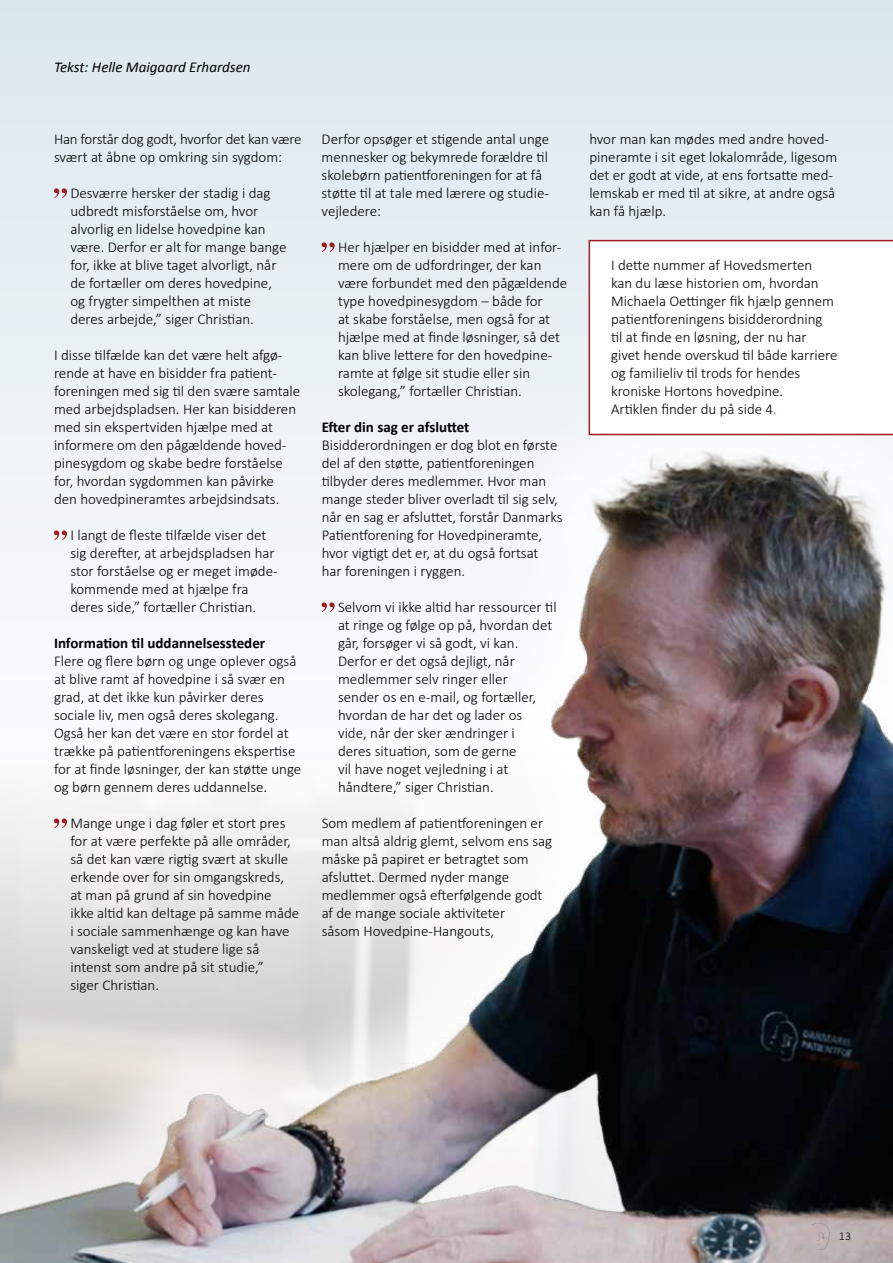
<style>
.page{position:relative;width:893px;height:1263px;background:#fff}
.page>*{position:absolute;margin:0;border:0;box-sizing:border-box;transform-origin:0 0}
.t1{font:300 15px/18px "Calibri";color:#000}
.t2{font:700 15px "Calibri";color:#000}
.t3{font:italic 15px "Calibri";color:#000}
.t4{font:300 12px "Calibri";color:#000}
.s1{color:#ec008c}
</style>
<div class="page">
<div style="left:0;top:0;width:893px;height:844px;background:#e2ecf2"></div>
<div style="left:0;top:358px;width:893px;height:905px;background:#ebf2f6"></div>
<img style="left:0;top:417px;width:893px;height:846px">
<svg style="left:54px;top:188px;width:13px;height:10px"></svg>
<svg style="left:54px;top:530px;width:13px;height:10px"></svg>
<svg style="left:54px;top:818px;width:13px;height:10px"></svg>
<svg style="left:322px;top:242px;width:13px;height:10px"></svg>
<svg style="left:322px;top:602px;width:13px;height:10px"></svg>
<div style="left:589px;top:240px;width:304px;height:195px;background:#fff"></div>
<svg style="left:811px;top:1223px;width:19px;height:27px"></svg>
<p class="t3" style="left:54px;top:57px;width:198px">Tekst: Helle Maigaard Erhardsen</p>
<p class="t1" style="left:54px;top:129px;width:249px">Han forstår dog godt, hvorfor det kan være svært at åbne op omkring sin sygdom:</p>
<p class="t1" style="left:70px;top:183px;width:218px">Desværre hersker der stadig i dag udbredt misforståelse om, hvor alvorlig en lidelse hovedpine kan være. Derfor er alt for mange bange for, ikke at blive taget alvorligt, når de fortæller om deres hovedpine, og frygter simpelthen at miste deres arbejde,” siger Christian.</p>
<p class="t1" style="left:54px;top:345px;width:248px">I disse tilfælde kan det være helt afgø&shy;rende at have en bisidder fra patient&shy;foreningen med sig til den svære samtale med arbejdspladsen. Her kan bisidderen med sin ekspertviden hjælpe med at informere om den pågældende hoved&shy;pinesygdom og skabe bedre forståelse for, hvordan sygdommen kan påvirke den hovedpineramtes arbejdsindsats.</p>
<p class="t1" style="left:70px;top:525px;width:209px">I langt de fleste tilfælde viser det sig derefter, at arbejdspladsen har stor forståelse og er meget imøde&shy;kommende med at hjælpe fra deres side,” fortæller Christian.</p>
<p class="t2" style="left:54px;top:633px;width:213px">Information til uddannelsessteder</p>
<p class="t1" style="left:54px;top:651px;width:249px">Flere og flere børn og unge oplever også at blive ramt af hovedpine i så svær en grad, at det ikke kun påvirker deres sociale liv, men også deres skolegang.<br>Også her kan det være en stor fordel at trække på patientforeningens ekspertise for at finde løsninger, der kan støtte unge og børn gennem deres uddannelse.</p>
<p class="t1" style="left:70px;top:813px;width:230px">Mange unge i dag føler et stort pres for at være perfekte på alle områder, så det kan være rigtig svært at skulle erkende over for sin omgangskreds, at man på grund af sin hovedpine<br>ikke altid kan deltage på samme måde i sociale sammenhænge og kan have vanskeligt ved at studere lige så intenst som andre på sit studie,”<br>siger Christian.</p>
<p class="t1" style="left:322px;top:129px;width:229px">Derfor opsøger et stigende antal unge mennesker og bekymrede forældre til skolebørn patientforeningen for at få støtte til at tale med lærere og studie&shy;vejledere:</p>
<p class="t1" style="left:338px;top:237px;width:231px">Her hjælper en bisidder med at infor&shy;mere om de udfordringer, der kan være forbundet med den pågældende type hovedpinesygdom – både for<br>at skabe forståelse, men også for at hjælpe med at finde løsninger, så det kan blive lettere for den hovedpine&shy;ramte at følge sit studie eller sin skolegang,” fortæller Christian.</p>
<p class="t2" style="left:322px;top:417px;width:149px">Efter din sag er afsluttet</p>
<p class="t1" style="left:322px;top:435px;width:243px">Bisidderordningen er dog blot en første del af den støtte, patientforeningen tilbyder deres medlemmer. Hvor man mange steder bliver overladt til sig selv, når en sag er afsluttet, forstår Danmarks Patientforening for Hovedpineramte, hvor vigtigt det er, at du også fortsat<br>har foreningen i ryggen.</p>
<p class="t1" style="left:338px;top:597px;width:220px">Selvom vi ikke altid har ressourcer til at ringe og følge op på, hvordan det går, forsøger vi så godt, vi kan.<br>Derfor er det også dejligt, når medlemmer selv ringer eller<br>sender os en e-mail, og fortæller, hvordan de har det og lader os<br>vide, når der sker ændringer i<br>deres situation, som de gerne<br>vil have noget vejledning i at håndtere,” siger Christian.</p>
<p class="t1" style="left:322px;top:813px;width:232px">Som medlem af patientforeningen er man altså aldrig glemt, selvom ens sag måske på papiret er betragtet som afsluttet. Dermed nyder mange medlemmer også efterfølgende godt af de mange sociale aktiviteter<br>såsom Hovedpine-Hangouts,</p>
<p class="t1" style="left:589px;top:129px;width:249px">hvor man kan mødes med andre hoved&shy;pineramte i sit eget lokalområde, ligesom det er godt at vide, at ens fortsatte med&shy;lemskab er med til at sikre, at andre også kan få hjælp.</p>
<p class="t1" style="left:611px;top:255px;width:228px">I dette nummer af Hovedsmerten<br>kan du læse historien om, hvordan Michaela Oettinger fik hjælp gennem patientforeningens bisidderordning til at finde en løsning, der nu har givet hende overskud til både karriere og familieliv til trods for hendes kroniske Hortons hovedpine.<br>Artiklen finder du på side 4<span class="s1">.</span></p>
<p class="t4" style="left:839px;top:1229px;width:14px">13</p>
</div>
